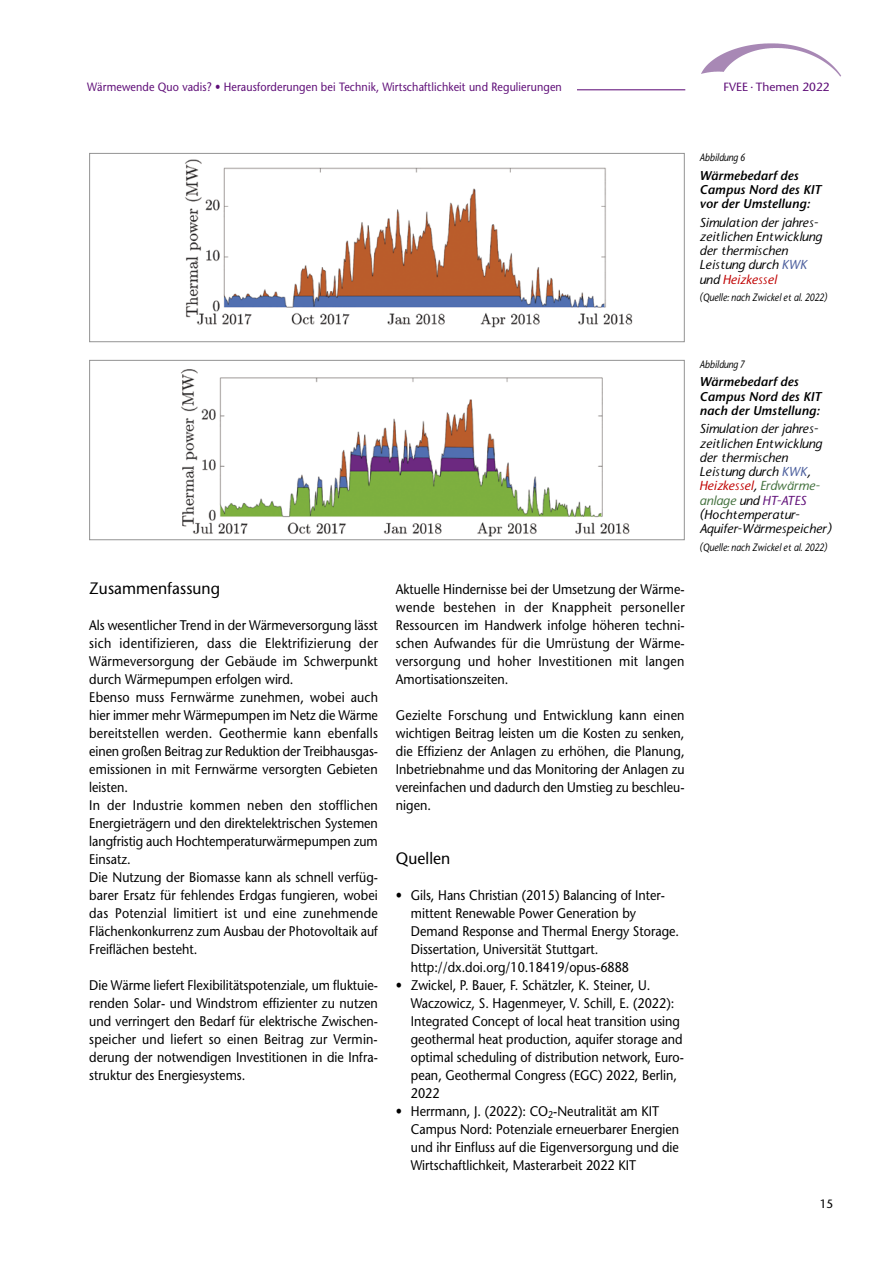
<style>
.page{position:relative;width:893px;height:1263px;background:#fff}
.page>*{position:absolute;margin:0;border:0;box-sizing:border-box;transform-origin:0 0}
.t1{font:16.5px "Stone Sans";letter-spacing:.005em;color:#000;scale:.95 1}
._01_text{font:13.95px/18px "Stone Sans";color:#000;text-align:justify;scale:.9 1}
.Liste{font:13.95px/18px "Stone Sans";color:#000;scale:.9 1}
.BU___distance{font:italic 500 12.75px/14.2px "Stone Sans";letter-spacing:.005em;color:#000}
.BU_fett__distance{font:italic 600 12.75px/14.2px "Stone Sans Std";letter-spacing:.005em;color:#000}
.t2{font:12px "Stone Sans";letter-spacing:.01em;color:#5f0e78;scale:.9 1}
.t3{font:12px "Stone Sans";color:#000}
.t4{font:11.85px "Stone Sans";color:#5f0e78}
.BU_-_Abbildung_Quell{font:italic 500 10.5px "Stone Sans";letter-spacing:.005em;color:#000;scale:.85 1}
.s1{font-weight:700;font-size:6.9px}
.s2{color:#4b5e9d}
.s3{color:#c00000}
.s4{color:#41703c}
.s5{color:#5f0e78}
</style>
<div class="page">
<hr style="left:99px;top:89px;width:586px;height:1px;background:#5f0e78">
<img style="left:701px;top:43px;width:140px;height:34px">
<div style="left:83px;top:71px;width:493px;height:30px;background:#fff"></div>
<img style="left:185px;top:159px;width:448px;height:169px">
<img style="left:181px;top:369px;width:449px;height:168px">
<div style="left:89px;top:360px;width:596px;height:180px;border:1px solid #939393"></div>
<div style="left:89px;top:153px;width:596px;height:189px;border:1px solid #939393"></div>
<p class="t2" style="left:87px;top:80px;width:529px">Wärmewende Quo vadis? • Herausforderungen bei Technik, Wirtschaftlichkeit und Regulierungen</p>
<p class="t4" style="left:723px;top:79px;width:108px">FVEE <span class="s1">•</span> Themen 2022</p>
<p class="BU_-_Abbildung_Quell" style="left:699px;top:151px;width:55px">Abbildung 6</p>
<p class="BU_fett__distance" style="left:699px;top:168px;width:123px">Wärmebedarf des<br>Campus Nord des KIT vor der Umstellung:</p>
<p class="BU___distance" style="left:699px;top:215px;width:124px">Simulation der jahres&shy;zeitlichen Entwicklung der thermischen<br>Leistung durch <span class="s2">KWK </span>und <span class="s3">Heizkessel</span></p>
<p class="BU_-_Abbildung_Quell" style="left:699px;top:291px;width:152px">(Quelle: nach Zwickel et al. 2022)</p>
<h2 class="t1" style="left:89px;top:578px;width:139px">Zusammenfassung</h2>
<p class="_01_text" style="left:89px;top:616px;width:322px">Als wesentlicher Trend in der Wärmeversorgung lässt sich identifizieren, dass die Elektrifizierung der Wärmeversorgung der Gebäude im Schwerpunkt durch Wärmepumpen erfolgen wird.</p>
<p class="_01_text" style="left:89px;top:688px;width:322px">Ebenso muss Fernwärme zunehmen, wobei auch hier immer mehr Wärmepumpen im Netz die Wärme bereitstellen werden. Geothermie kann ebenfalls einen großen Beitrag zur Reduktion der Treibhausgas&shy;emissionen in mit Fernwärme versorgten Gebieten leisten.</p>
<p class="_01_text" style="left:89px;top:796px;width:322px">In der Industrie kommen neben den stofflichen Energieträgern und den direktelektrischen Systemen langfristig auch Hochtemperaturwärmepumpen zum Einsatz.</p>
<p class="_01_text" style="left:89px;top:868px;width:322px">Die Nutzung der Biomasse kann als schnell verfüg&shy;barer Ersatz für fehlendes Erdgas fungieren, wobei das Potenzial limitiert ist und eine zunehmende Flächenkonkurrenz zum Ausbau der Photovoltaik auf Freiflächen besteht.</p>
<p class="_01_text" style="left:89px;top:976px;width:322px">Die Wärme liefert Flexibilitätspotenziale, um fluktuie&shy;renden Solar- und Windstrom effizienter zu nutzen und verringert den Bedarf für elektrische Zwischen&shy;speicher und liefert so einen Beitrag zur Vermin&shy;derung der notwendigen Investitionen in die Infra&shy;struktur des Energiesystems.</p>
<p class="_01_text" style="left:396px;top:580px;width:322px">Aktuelle Hindernisse bei der Umsetzung der Wärme&shy;wende bestehen in der Knappheit personeller Ressourcen im Handwerk infolge höheren techni&shy;schen Aufwandes für die Umrüstung der Wärme&shy;versorgung und hoher Investitionen mit langen Amortisationszeiten.</p>
<p class="_01_text" style="left:396px;top:706px;width:322px">Gezielte Forschung und Entwicklung kann einen wichtigen Beitrag leisten um die Kosten zu senken, die Effizienz der Anlagen zu erhöhen, die Planung, Inbetriebnahme und das Monitoring der Anlagen zu vereinfachen und dadurch den Umstieg zu beschleu&shy;nigen.</p>
<h2 class="t1" style="left:396px;top:848px;width:59px">Quellen</h2>
<p class="Liste" style="left:411px;top:886px;width:300px;text-indent:-15px">• Gils, Hans Christian (2015) Balancing of Inter&shy;mittent Renewable Power Generation by Demand Response and Thermal Energy Storage.<br>Dissertation, Universität Stuttgart. http://dx.doi.org/10.18419/opus-6888</p>
<p class="Liste" style="left:411px;top:976px;width:305px;text-indent:-15px">• Zwickel, P. Bauer, F. Schätzler, K. Steiner, U.<br>Waczowicz, S. Hagenmeyer, V. Schill, E. (2022):<br>Integrated Concept of local heat transition using geothermal heat production, aquifer storage and optimal scheduling of distribution network, Euro&shy;pean, Geothermal Congress (EGC) 2022, Berlin, 2022</p>
<p class="Liste" style="left:411px;top:1102px;width:300px;text-indent:-15px">• Herrmann, J. (2022): CO<sub>2</sub>-Neutralität am KIT Campus Nord: Potenziale erneuerbarer Energien und ihr Einfluss auf die Eigenversorgung und die Wirtschaftlichkeit, Masterarbeit 2022 KIT</p>
<p class="BU_-_Abbildung_Quell" style="left:699px;top:358px;width:54px">Abbildung 7</p>
<p class="BU_fett__distance" style="left:699px;top:375px;width:123px">Wärmebedarf des<br>Campus Nord des KIT nach der Umstellung:</p>
<p class="BU___distance" style="left:699px;top:422px;width:133px">Simulation der jahres&shy;zeitlichen Entwicklung der thermischen<br>Leistung durch <span class="s2">KWK</span>,<br><span class="s3">Heizkessel</span>, <span class="s4">Erdwärme&shy;anlage</span> und <span class="s5">HT-ATES </span>(Hochtemperatur-<br>Aquifer-Wärmespeicher)</p>
<p class="BU_-_Abbildung_Quell" style="left:699px;top:541px;width:152px">(Quelle: nach Zwickel et al. 2022)</p>
<p class="t3" style="left:820px;top:1197px;width:15px">15</p>
</div>
